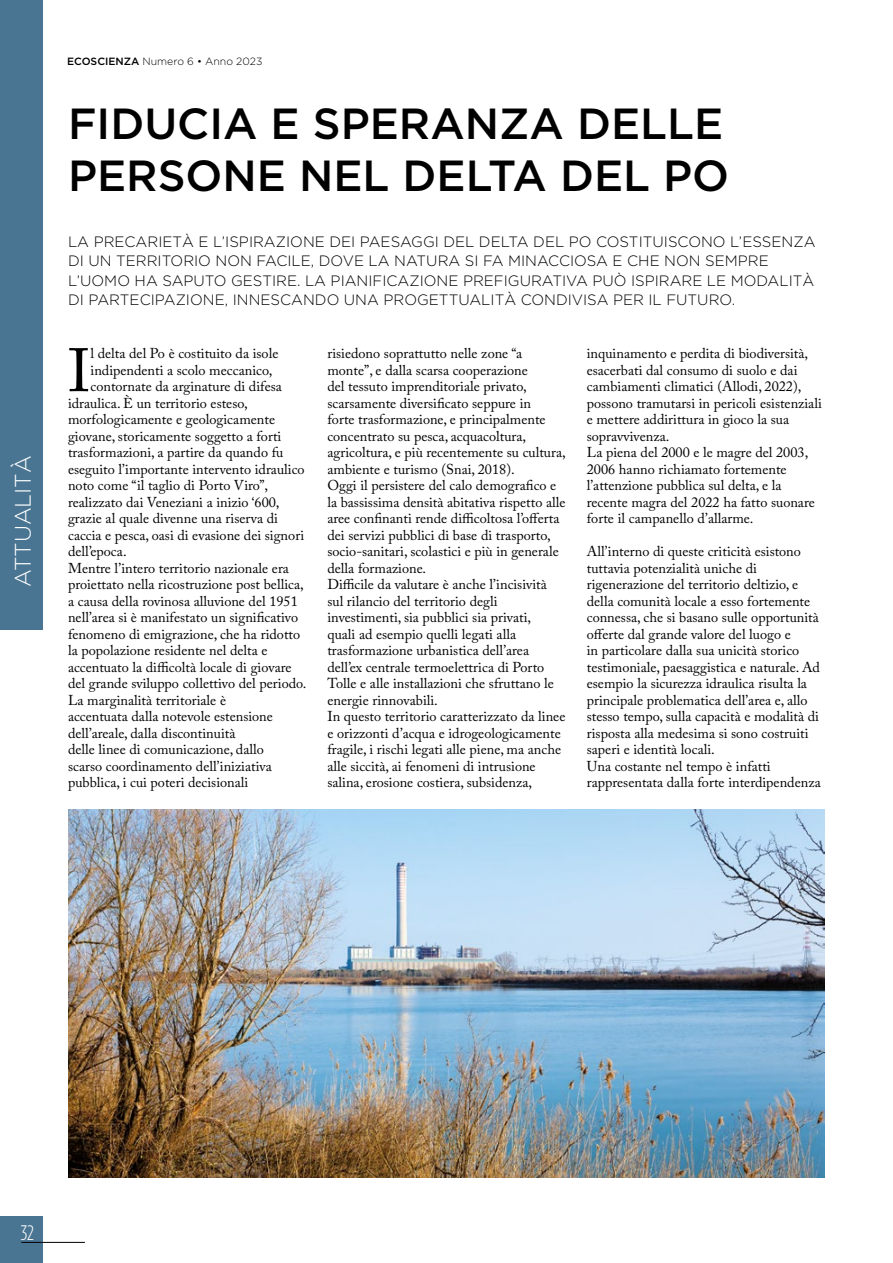
<style>
.page{position:relative;width:893px;height:1263px;background:#fff}
.page>*{position:absolute;margin:0;border:0;box-sizing:border-box;transform-origin:0 0}
.t1{font:60.6px "Adobe Caslon Pro";color:#000}
.t2{font:500 43.5px/52.5px "Gotham HTF";color:#000}
.t3{font:300 22.5px "Gotham HTF";color:#fff}
.t4{font:300 condensed 21px "Gotham HTF";color:#fff}
.t5{font:300 15px/19.5px "Gotham HTF";color:#000}
.t6{font:14.25px/16.5px "Adobe Caslon Pro";color:#000}
.t7{font:300 10.5px "Gotham HTF";color:#000}
.s1{font-weight:500}
</style>
<div class="page">
<div style="left:0;top:1216px;width:43px;height:47px;background:#497593"></div>
<hr style="left:21px;top:1242px;width:64px;height:1px;background:#000">
<div style="left:0;top:0;width:43px;height:629px;background:#497593"></div>
<img style="left:68px;top:809px;width:756px;height:369px">
<h3 class="t3" style="left:11px;top:587px;width:133px;rotate:-90deg">ATTUALITÀ</h3>
<p class="t7" style="left:67px;top:56px;width:197px"><span class="s1">ECOSCIENZA</span> Numero 6 • Anno 2023</p>
<h2 class="t2" style="left:68px;top:96px;width:663px">FIDUCIA E SPERANZA DELLE<br>PERSONE NEL DELTA DEL PO</h2>
<p class="t5" style="left:68px;top:231px;width:749px">LA PRECARIETÀ E L’ISPIRAZIONE DEI PAESAGGI DEL DELTA DEL PO COSTITUISCONO L’ESSENZA DI UN TERRITORIO NON FACILE, DOVE LA NATURA SI FA MINACCIOSA E CHE NON SEMPRE L’UOMO HA SAPUTO GESTIRE. LA PIANIFICAZIONE PREFIGURATIVA PUÒ ISPIRARE LE MODALITÀ DI PARTECIPAZIONE, INNESCANDO UNA PROGETTUALITÀ CONDIVISA PER IL FUTURO.</p>
<h1 class="t1" style="left:68px;top:335px;width:24px">I</h1>
<p class="t6" style="left:91px;top:345px;width:189px">l delta del Po è costituito da isole</p>
<p class="t6" style="left:91px;top:361px;width:183px">indipendenti a scolo meccanico,</p>
<p class="t6" style="left:91px;top:378px;width:193px">contornate da arginature di difesa</p>
<p class="t6" style="left:68px;top:394px;width:181px">idraulica. È un territorio esteso,</p>
<p class="t6" style="left:68px;top:411px;width:209px">morfologicamente e geologicamente</p>
<p class="t6" style="left:68px;top:427px;width:215px">giovane, storicamente soggetto a forti</p>
<p class="t6" style="left:68px;top:444px;width:217px">trasformazioni, a partire da quando fu</p>
<p class="t6" style="left:68px;top:460px;width:238px">eseguito l’importante intervento idraulico</p>
<p class="t6" style="left:68px;top:477px;width:202px">noto come “il taglio di Porto Viro”,</p>
<p class="t6" style="left:68px;top:493px;width:213px">realizzato dai Veneziani a inizio ‘600,</p>
<p class="t6" style="left:68px;top:510px;width:212px">grazie al quale divenne una riserva di</p>
<p class="t6" style="left:68px;top:526px;width:238px">caccia e pesca, oasi di evasione dei signori</p>
<p class="t6" style="left:68px;top:543px;width:60px">dell’epoca.</p>
<p class="t6" style="left:68px;top:559px;width:222px">Mentre l’intero territorio nazionale era</p>
<p class="t6" style="left:68px;top:576px;width:237px">proiettato nella ricostruzione post bellica,</p>
<p class="t6" style="left:68px;top:592px;width:231px">a causa della rovinosa alluvione del 1951</p>
<p class="t6" style="left:68px;top:609px;width:232px">nell’area si è manifestato un significativo</p>
<p class="t6" style="left:68px;top:625px;width:234px">fenomeno di emigrazione, che ha ridotto</p>
<p class="t6" style="left:68px;top:642px;width:201px">la popolazione residente nel delta e</p>
<p class="t6" style="left:68px;top:658px;width:225px">accentuato la difficoltà locale di giovare</p>
<p class="t6" style="left:68px;top:675px;width:240px">del grande sviluppo collettivo del periodo.</p>
<p class="t6" style="left:68px;top:691px;width:160px">La marginalità territoriale è</p>
<p class="t6" style="left:68px;top:708px;width:206px">accentuata dalla notevole estensione</p>
<p class="t6" style="left:68px;top:724px;width:169px">dell’areale, dalla discontinuità</p>
<p class="t6" style="left:68px;top:741px;width:197px">delle linee di comunicazione, dallo</p>
<p class="t6" style="left:68px;top:757px;width:205px">scarso coordinamento dell’iniziativa</p>
<p class="t6" style="left:68px;top:774px;width:182px">pubblica, i cui poteri decisionali</p>
<p class="t6" style="left:327px;top:345px;width:240px">risiedono soprattutto nelle zone “a monte”, e dalla scarsa cooperazione<br>del tessuto imprenditoriale privato, scarsamente diversificato seppure in<br>forte trasformazione, e principalmente concentrato su pesca, acquacoltura, agricoltura, e più recentemente su cultura, ambiente e turismo (Snai, 2018).<br>Oggi il persistere del calo demografico e la bassissima densità abitativa rispetto alle aree confinanti rende difficoltosa l’offerta dei servizi pubblici di base di trasporto, socio-sanitari, scolastici e più in generale della formazione.<br>Difficile da valutare è anche l’incisività sul rilancio del territorio degli investimenti, sia pubblici sia privati,<br>quali ad esempio quelli legati alla trasformazione urbanistica dell’area dell’ex centrale termoelettrica di Porto Tolle e alle installazioni che sfruttano le energie rinnovabili.<br>In questo territorio caratterizzato da linee e orizzonti d’acqua e idrogeologicamente fragile, i rischi legati alle piene, ma anche alle siccità, ai fenomeni di intrusione salina, erosione costiera, subsidenza,</p>
<p class="t6" style="left:587px;top:345px;width:236px">inquinamento e perdita di biodiversità, esacerbati dal consumo di suolo e dai cambiamenti climatici (Allodi, 2022), possono tramutarsi in pericoli esistenziali e mettere addirittura in gioco la sua sopravvivenza.<br>La piena del 2000 e le magre del 2003, 2006 hanno richiamato fortemente l’attenzione pubblica sul delta, e la recente magra del 2022 ha fatto suonare forte il campanello d’allarme.</p>
<p class="t6" style="left:587px;top:543px;width:235px">All’interno di queste criticità esistono tuttavia potenzialità uniche di rigenerazione del territorio deltizio, e della comunità locale a esso fortemente connessa, che si basano sulle opportunità offerte dal grande valore del luogo e<br>in particolare dalla sua unicità storico testimoniale, paesaggistica e naturale. Ad esempio la sicurezza idraulica risulta la principale problematica dell’area e, allo stesso tempo, sulla capacità e modalità di risposta alla medesima si sono costruiti saperi e identità locali.<br>Una costante nel tempo è infatti rappresentata dalla forte interdipendenza</p>
<h3 class="t4" style="left:21px;top:1221px;width:15px">32</h3>
</div>
